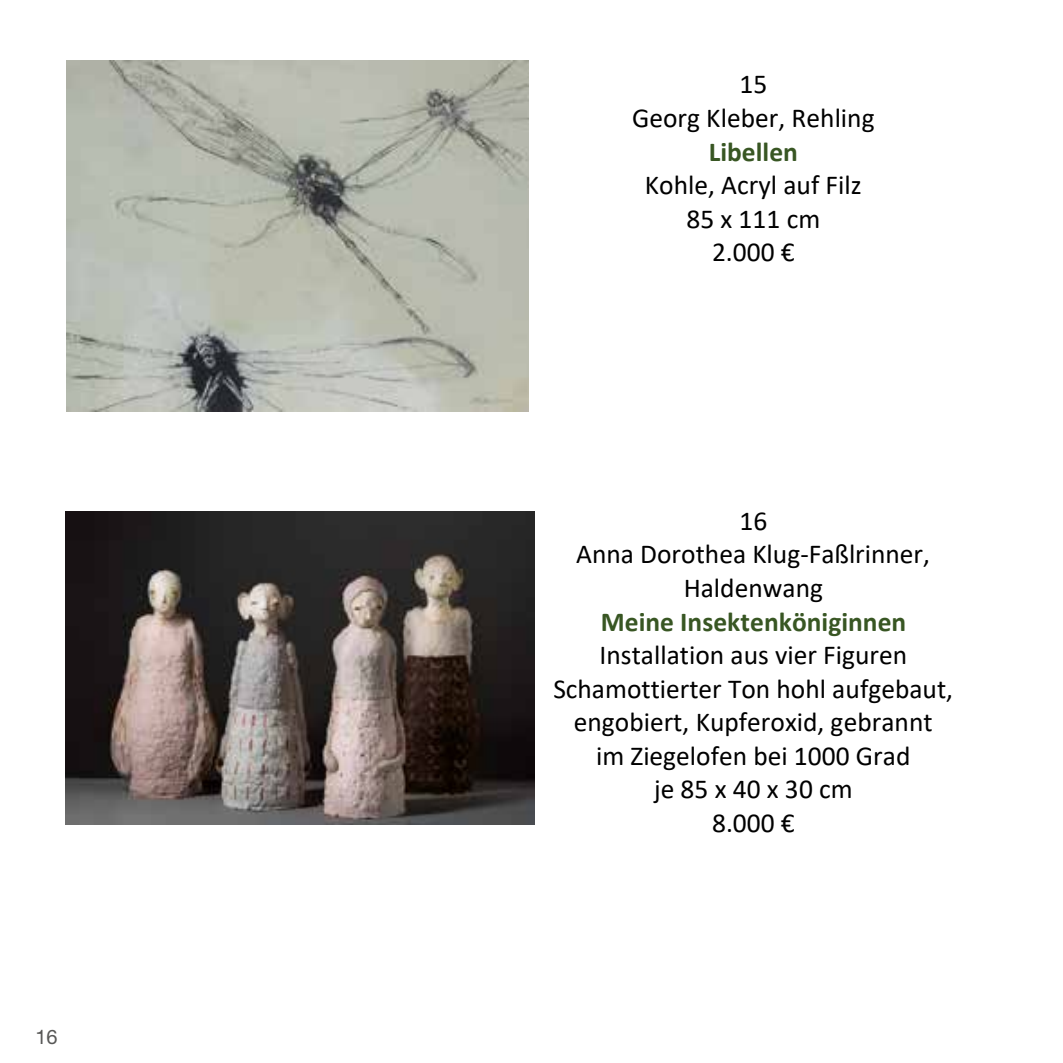
<style>
.page{position:relative;width:1063px;height:1063px;background:#fff}
.page>*{position:absolute;margin:0;border:0;box-sizing:border-box;transform-origin:0 0}
.t1{font:27.5px/33.5px "Calibri";color:#000;text-align:center}
.t2{font:700 27.5px "Calibri";color:#385623}
.t3{font:20px "Helvetica Neue";color:#575756}
</style>
<div class="page">
<img style="left:67px;top:61px;width:461px;height:350px">
<img style="left:66px;top:512px;width:469px;height:313px">
<p class="t3" style="left:35px;top:1025px;width:24px">16</p>
<p class="t1" style="left:632px;top:67px;width:244px">15<br>Georg Kleber, Rehling</p>
<p class="t2" style="left:709px;top:132px;width:91px">Libellen</p>
<p class="t1" style="left:645px;top:167px;width:218px">Kohle, Acryl auf Filz<br>85 x 111 cm<br>2.000 €</p>
<p class="t1" style="left:576px;top:503px;width:355px">16<br>Anna Dorothea Klug-Faßlrinner,<br>Haldenwang</p>
<p class="t2" style="left:601px;top:602px;width:307px">Meine Insektenköniginnen</p>
<p class="t1" style="left:553px;top:637px;width:401px">Installation aus vier Figuren<br>Schamottierter Ton hohl aufgebaut, engobiert, Kupferoxid, gebrannt<br>im Ziegelofen bei 1000 Grad<br>je 85 x 40 x 30 cm<br>8.000 €</p>
</div>
